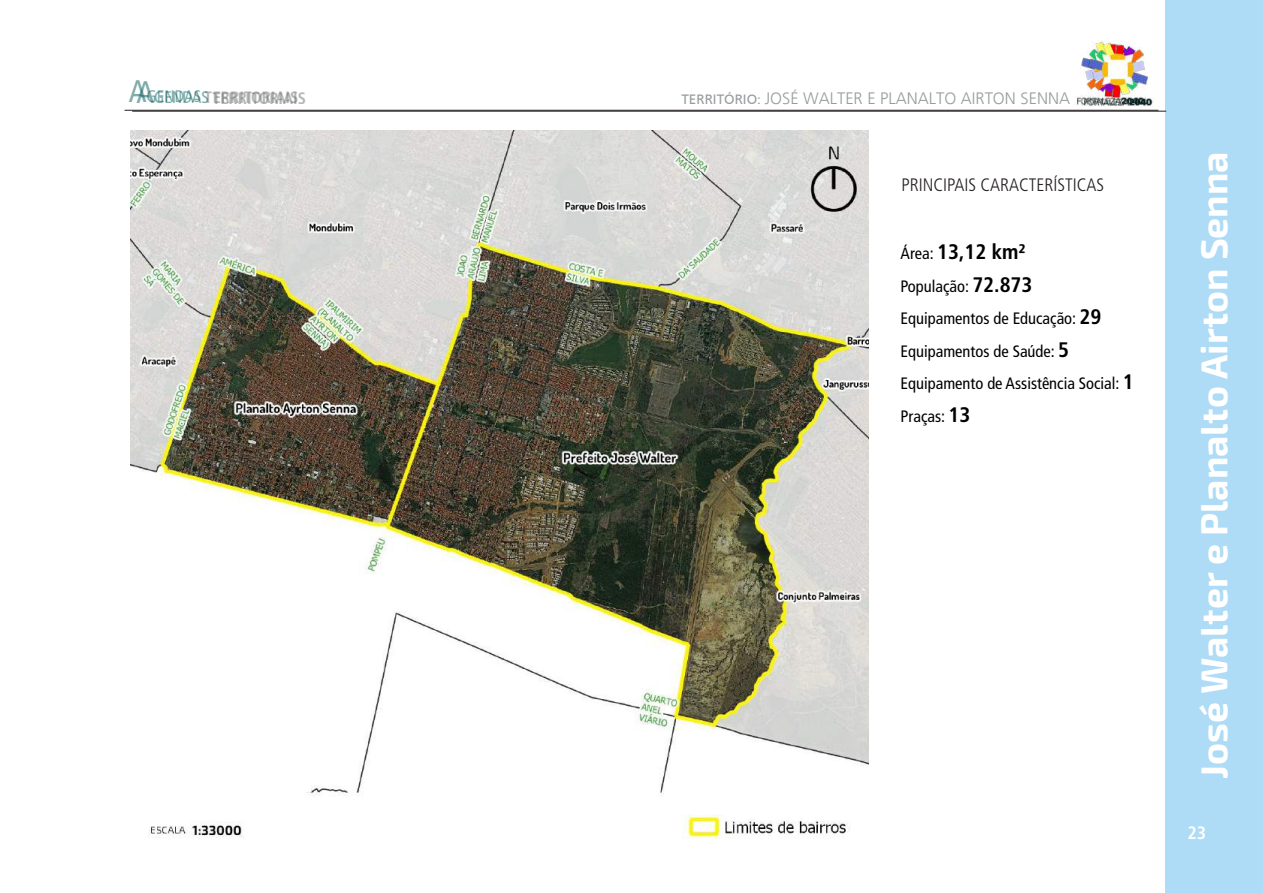
<style>
.page{position:relative;width:1263px;height:893px;background:#fff}
.page>*{position:absolute;margin:0;border:0;box-sizing:border-box;transform-origin:0 0}
.t1{font:700 37.5px "Exo 2.0";color:#fff}
.t2{font:700 condensed 21px "Frutiger LT Std";color:#000}
.t3{font:300 condensed 18px "Frutiger LT Std";color:#231f20}
.t4{font:700 condensed 18px "Frutiger LT";color:#fff}
.t5{font:condensed 16.5px/32.5px "Frutiger LT Std";color:#000}
.t6{font:300 16.5px "Frutiger LT";color:#999b9e}
.t7{font:700 condensed 16.5px "Frutiger LT Std";color:#6c6d70}
.s1{font-weight:400;font-size:31.2px;color:#025958}
.s2{font-weight:400;font-size:16.8px;color:#025958}
.s3{font-family:"Frutiger CE";font-weight:400;font-size:13.5px}
.s4{font-weight:400;font-size:16.5px}
.s5{font-weight:700;font-size:21px}
</style>
<div class="page">
<div style="left:1165px;top:0;width:98px;height:893px;background:#aedbf5"></div>
<img style="left:1077px;top:40px;width:25px;height:65px">
<hr style="left:125px;top:110px;width:1033px;height:1px;background:#231f20">
<img style="left:1082px;top:41px;width:71px;height:65px">
<hr style="left:132px;top:111px;width:1034px;height:1px;background:#231f20">
<img style="left:131px;top:131px;width:737px;height:708px">
<p class="t7" style="left:129px;top:87px;width:171px"><span class="s1">A</span><span class="s2">GENDAS</span> TER ITORIAIS</p>
<p class="t6" style="left:681px;top:89px;width:390px"><span class="s3">TERRITÓRIO:</span> JOSÉ WALTER E PLANALTO AIRTON SENNA</p>
<p class="t7" style="left:136px;top:88px;width:171px"><span class="s1">A</span><span class="s2">GENDAS</span> TERRITORIAIS</p>
<p class="t3" style="left:902px;top:175px;width:204px">PRINCIPAIS CARACTERÍSTICAS</p>
<p class="t2" style="left:900px;top:239px;width:127px"><span class="s4">Área:</span> 13,12 km²</p>
<p class="t5" style="left:900px;top:270px;width:235px">População: <span class="s5">72.873<br></span>Equipamentos de Educação: <span class="s5">29<br></span>Equipamentos de Saúde: <span class="s5">5<br></span>Equipamento de Assistência Social: <span class="s5">1<br></span>Praças: <span class="s5">13</span></p>
<h1 class="t1" style="left:1192px;top:778px;width:629px;rotate:-90deg">José Walter e Planalto Airton Senna</h1>
<p class="t4" style="left:1187px;top:822px;width:20px">23</p>
</div>
